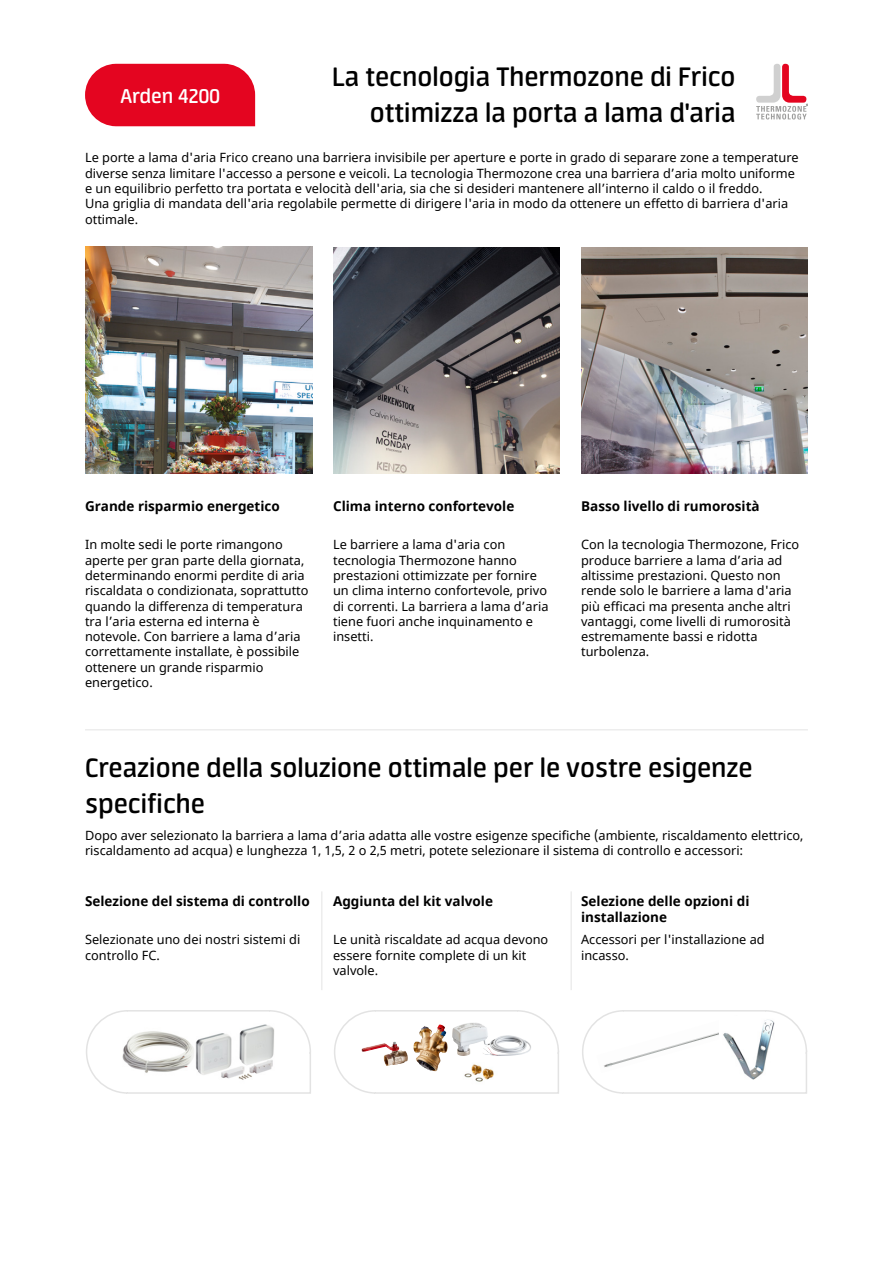
<style>
.page{position:relative;width:893px;height:1263px;background:#fff}
.page>*{position:absolute;margin:0;border:0;box-sizing:border-box;transform-origin:0 0}
.t1{font:600 30px/36px "Neuron";color:#000;text-align:right}
.t2{font:600 22.5px "Neuron";color:#fff}
.t3{font:700 13.5px/16.2px "Noto Sans";color:#000}
.t4{font:12.75px/15.3px "Noto Sans";color:#000}
</style>
<div class="page">
<img style="left:85px;top:247px;width:227px;height:227px">
<img style="left:333px;top:247px;width:227px;height:226px">
<img style="left:581px;top:247px;width:227px;height:226px">
<div style="left:85px;top:64px;width:170px;height:62px;background:#e40520"></div>
<svg style="left:756px;top:64px;width:52px;height:55px"></svg>
<svg style="left:86px;top:1010px;width:225px;height:84px"></svg>
<svg style="left:334px;top:1010px;width:225px;height:84px"></svg>
<svg style="left:582px;top:1010px;width:226px;height:84px"></svg>
<hr style="left:321px;top:891px;width:1px;height:99px;background:#ededed">
<hr style="left:85px;top:729px;width:723px;height:1px;background:#ededed">
<hr style="left:570px;top:891px;width:2px;height:99px;background:#ededed">
<h2 class="t2" style="left:120px;top:83px;width:101px">Arden 4200</h2>
<h1 class="t1" style="left:332px;top:59px;width:405px">La tecnologia Thermozone di Frico ottimizza la porta a lama d'aria</h1>
<p class="t4" style="left:85px;top:151px;width:715px">Le porte a lama d'aria Frico creano una barriera invisibile per aperture e porte in grado di separare zone a temperature diverse senza limitare l'accesso a persone e veicoli. La tecnologia Thermozone crea una barriera d’aria molto uniforme e un equilibrio perfetto tra portata e velocità dell'aria, sia che si desideri mantenere all’interno il caldo o il freddo.<br>Una griglia di mandata dell'aria regolabile permette di dirigere l'aria in modo da ottenere un effetto di barriera d'aria ottimale.</p>
<p class="t3" style="left:85px;top:498px;width:196px">Grande risparmio energetico</p>
<p class="t4" style="left:85px;top:537px;width:225px">In molte sedi le porte rimangono aperte per gran parte della giornata, determinando enormi perdite di aria riscaldata o condizionata, soprattutto quando la differenza di temperatura tra l’aria esterna ed interna è notevole. Con barriere a lama d’aria correttamente installate, è possibile ottenere un grande risparmio energetico.</p>
<p class="t3" style="left:333px;top:498px;width:183px">Clima interno confortevole</p>
<p class="t3" style="left:581px;top:498px;width:180px">Basso livello di rumorosità</p>
<p class="t4" style="left:333px;top:537px;width:217px">Le barriere a lama d'aria con tecnologia Thermozone hanno prestazioni ottimizzate per fornire un clima interno confortevole, privo di correnti. La barriera a lama d’aria tiene fuori anche inquinamento e insetti.</p>
<p class="t4" style="left:581px;top:537px;width:220px">Con la tecnologia Thermozone, Frico produce barriere a lama d’aria ad altissime prestazioni. Questo non rende solo le barriere a lama d'aria più efficaci ma presenta anche altri vantaggi, come livelli di rumorosità estremamente bassi e ridotta turbolenza.</p>
<h1 class="t1" style="left:85px;top:750px;width:669px;text-align:left">Creazione della soluzione ottimale per le vostre esigenze specifiche</h1>
<p class="t4" style="left:85px;top:828px;width:720px">Dopo aver selezionato la barriera a lama d’aria adatta alle vostre esigenze specifiche (ambiente, riscaldamento elettrico, riscaldamento ad acqua) e lunghezza 1, 1,5, 2 o 2,5 metri, potete selezionare il sistema di controllo e accessori:</p>
<p class="t3" style="left:85px;top:893px;width:226px">Selezione del sistema di controllo</p>
<p class="t3" style="left:333px;top:893px;width:161px">Aggiunta del kit valvole</p>
<p class="t3" style="left:581px;top:893px;width:170px">Selezione delle opzioni di installazione</p>
<p class="t4" style="left:85px;top:932px;width:217px">Selezionate uno dei nostri sistemi di controllo FC.</p>
<p class="t4" style="left:333px;top:932px;width:217px">Le unità riscaldate ad acqua devono essere fornite complete di un kit valvole.</p>
<p class="t4" style="left:581px;top:932px;width:185px">Accessori per l'installazione ad incasso.</p>
</div>
